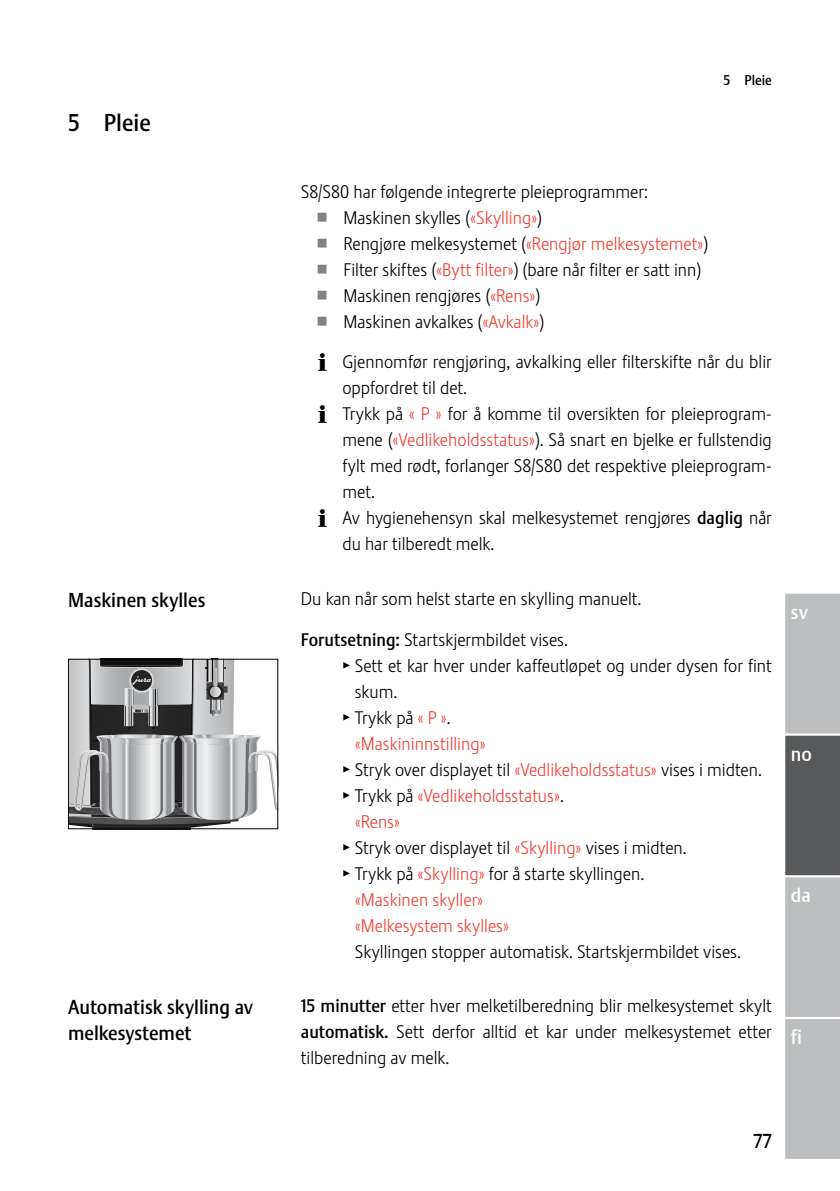
<style>
.page{position:relative;width:840px;height:1191px;background:#fff}
.page>*{position:absolute;margin:0;border:0;box-sizing:border-box;transform-origin:0 0}
.t1{font:24px "Stalemate Pro 2 J Medium";color:#000}
.t2{font:20px/26px "Stalemate Pro 2 J Medium";color:#000}
.t3{font:20px "Stalemate LF";color:#fff}
.t4{font:18px/26px "Stalemate Pro 2 J Light";color:#000}
.t5{font:18px "Stalemate Pro 2 J Light";color:#ef4135}
.t6{font:14px "Stalemate Pro 2 J Medium";color:#000}
.s1{font-family:"Jura Pict 2006";font-size:32px;color:#808285}
.s2{color:#ef4135}
.s3{font-family:"Jura Pict 2006"}
.s4{font-family:"Stalemate Pro 2 J Medium"}
.s5{font-family:"Jura Pict 2006";color:#000}
.s6{color:#000}
</style>
<div class="page">
<svg style="left:785px;top:593px;width:54px;height:566px;background:#a4a6a8"></svg>
<svg style="left:70px;top:661px;width:206px;height:166px"></svg>
<div style="left:68px;top:659px;width:210px;height:170px;border:1px solid #000"></div>
<h1 class="t1" style="left:68px;top:109px;width:84px">5 Pleie</h1>
<p class="t2" style="left:68px;top:587px;width:139px">Maskinen skylles</p>
<p class="t2" style="left:68px;top:994px;width:186px">Automatisk skylling av melkesystemet</p>
<p class="t6" style="left:723px;top:72px;width:50px">5 Pleie</p>
<p class="t4" style="left:317px;top:179px;width:391px;text-indent:-17px">S8/S80 har følgende integrerte pleieprogrammer:<br><span class="s1">U</span> Maskinen skylles (<span class="s2">«Skylling»</span>)<br><span class="s1">U</span> Rengjøre melkesystemet (<span class="s2">«Rengjør melkesystemet»</span>)<br><span class="s1">U</span> Filter skiftes (<span class="s2">«Bytt filter»</span>) (bare når filter er satt inn)<br><span class="s1">U</span> Maskinen rengjøres (<span class="s2">«Rens»</span>)<br><span class="s1">U</span> Maskinen avkalkes (<span class="s2">«Avkalk»</span>)</p>
<p class="t4" style="left:318px;top:349px;width:455px"><span class="s3">E</span> Gjennomfør rengjøring, avkalking eller filterskifte når du blir</p>
<p class="t4" style="left:342px;top:375px;width:126px">oppfordret til det.</p>
<p class="t4" style="left:318px;top:401px;width:455px"><span class="s3">E</span> Trykk på <span class="s2">« P »</span> for å komme til oversikten for pleieprogram-</p>
<p class="t4" style="left:342px;top:427px;width:431px">mene (<span class="s2">«Vedlikeholdsstatus»</span>). Så snart en bjelke er fullstendig</p>
<p class="t4" style="left:342px;top:453px;width:430px">fylt med rødt, forlanger S8/S80 det respektive pleieprogram-</p>
<p class="t4" style="left:342px;top:479px;width:34px">met.</p>
<p class="t4" style="left:318px;top:505px;width:455px"><span class="s3">E</span> Av hygienehensyn skal melkesystemet rengjøres <span class="s4">daglig</span> når</p>
<p class="t4" style="left:342px;top:531px;width:153px">du har tilberedt melk.</p>
<p class="t4" style="left:300px;top:586px;width:342px">Du kan når som helst starte en skylling manuelt.</p>
<p class="t4" style="left:300px;top:626px;width:269px"><span class="s4">Forutsetning:</span> Startskjermbildet vises.</p>
<p class="t4" style="left:343px;top:652px;width:429px"><span class="s3">T</span> Sett et kar hver under kaffeutløpet og under dysen for fint</p>
<p class="t4" style="left:354px;top:678px;width:44px">skum.</p>
<p class="t4" style="left:343px;top:704px;width:109px"><span class="s3">T</span> Trykk på <span class="s2">« P »</span>.</p>
<p class="t5" style="left:354px;top:732px;width:132px">«Maskininnstilling»</p>
<p class="t4" style="left:343px;top:756px;width:420px"><span class="s3">T</span> Stryk over displayet til <span class="s2">«Vedlikeholdsstatus»</span> vises i midten.</p>
<p class="t5" style="left:343px;top:784px;width:222px"><span class="s5">T</span> <span class="s6">Trykk på</span> «Vedlikeholdsstatus»<span class="s6">.</span></p>
<p class="t5" style="left:354px;top:810px;width:47px">«Rens»</p>
<p class="t4" style="left:343px;top:834px;width:345px"><span class="s3">T</span> Stryk over displayet til <span class="s2">«Skylling»</span> vises i midten.</p>
<p class="t4" style="left:343px;top:860px;width:302px"><span class="s3">T</span> Trykk på <span class="s2">«Skylling»</span> for å starte skyllingen.</p>
<p class="t5" style="left:354px;top:888px;width:130px">«Maskinen skyller»</p>
<p class="t5" style="left:354px;top:914px;width:156px">«Melkesystem skylles»</p>
<p class="t4" style="left:354px;top:938px;width:387px">Skyllingen stopper automatisk. Startskjermbildet vises.</p>
<p class="t4" style="left:300px;top:993px;width:472px;text-align:justify"><span class="s4">15 minutter</span> etter hver melketilberedning blir melkesystemet skylt <span class="s4">automatisk.</span> Sett derfor alltid et kar under melkesystemet etter tilberedning av melk.</p>
<p class="t3" style="left:790px;top:599px;width:19px">sv</p>
<p class="t3" style="left:790px;top:741px;width:23px">no</p>
<p class="t3" style="left:790px;top:883px;width:22px">da</p>
<p class="t3" style="left:790px;top:1025px;width:12px">fi</p>
<p class="t2" style="left:752px;top:1128px;width:20px">77</p>
</div>
